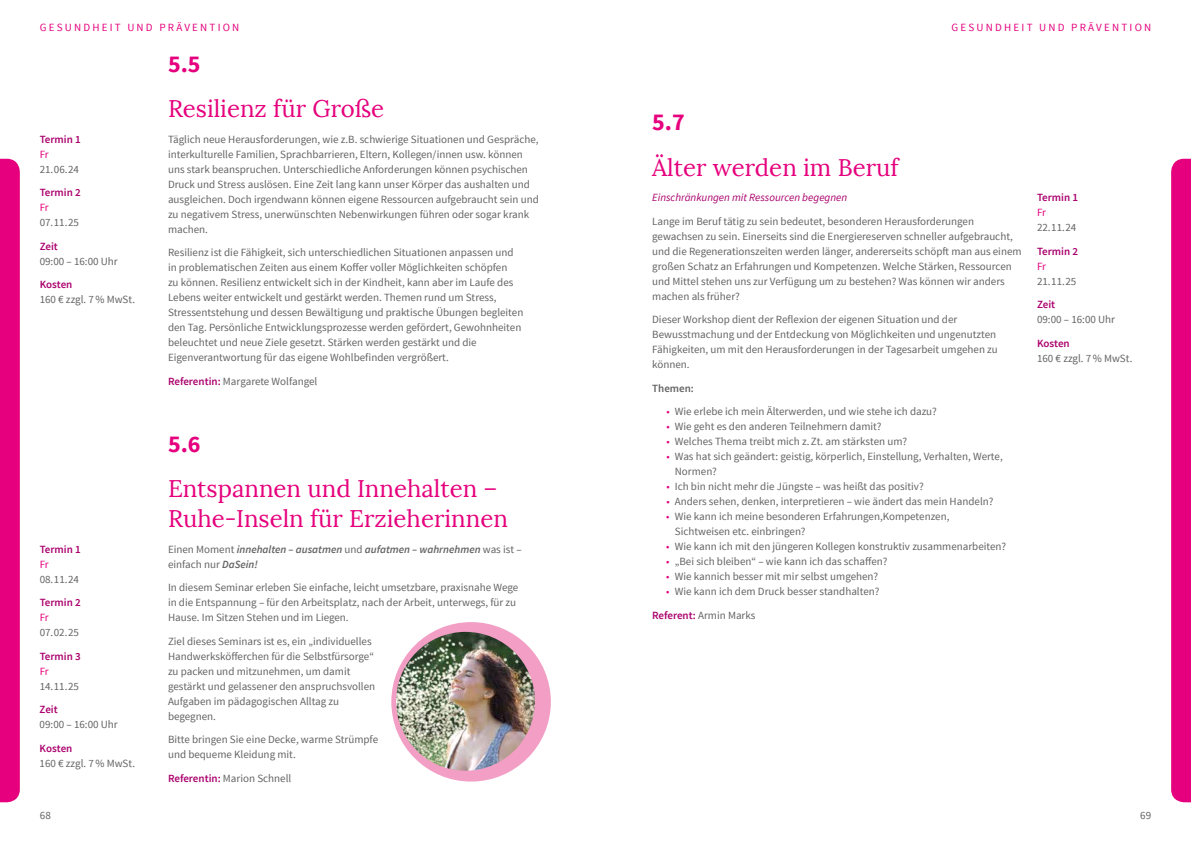
<style>
.page{position:relative;width:1191px;height:842px;background:#fff}
.page>*{position:absolute;margin:0;border:0;box-sizing:border-box;transform-origin:0 0}
.t1{font:24px/30px "Lora";color:#e6007d}
.t2{font:700 24px "Source Sans Pro";color:#e6007d}
.t3{font:11px/15px "Source Sans Pro";color:#646363}
.t4{font:600 11px "Source Sans Pro";color:#aa026d}
.t5{font:italic 600 11px/15px "Source Sans Pro";color:#646363}
.t6{font:11px "Source Sans Pro";letter-spacing:.2em;color:#e6007d}
.t7{font:italic 11px "Source Sans Pro";color:#aa026d}
.t8{font:600 11px "Source Sans Pro";color:#646363}
.s1{font-weight:600;color:#aa026d}
.s2{font-weight:400;font-style:normal}
.s3{color:#e6007d}
</style>
<div class="page">
<div style="left:0;top:159px;width:20px;height:643px;background:#e6007d"></div>
<div style="left:1171px;top:159px;width:20px;height:643px;background:#e6007d"></div>
<div style="left:391px;top:622px;width:160px;height:159px;background:#f39fc5;border-radius:50%"></div>
<img style="left:396px;top:632px;width:139px;height:139px;border-radius:69px">
<p class="t6" style="left:40px;top:21px;width:201px">GESUNDHEIT UND PRÄVENTION</p>
<p class="t6" style="left:951px;top:21px;width:201px">GESUNDHEIT UND PRÄVENTION</p>
<p class="t4" style="left:40px;top:132px;width:43px">Termin 1</p>
<p class="t6" style="left:40px;top:147px;width:11px">Fr</p>
<p class="t3" style="left:40px;top:162px;width:41px">21.06.24</p>
<p class="t4" style="left:40px;top:186px;width:43px">Termin 2</p>
<p class="t6" style="left:40px;top:201px;width:11px">Fr</p>
<p class="t3" style="left:40px;top:215px;width:41px">07.11.25</p>
<p class="t4" style="left:40px;top:239px;width:20px">Zeit</p>
<p class="t3" style="left:40px;top:254px;width:80px">09:00 – 16:00 Uhr</p>
<p class="t4" style="left:40px;top:278px;width:34px">Kosten</p>
<p class="t3" style="left:40px;top:292px;width:97px">160 € zzgl. 7% MwSt.</p>
<p class="t4" style="left:40px;top:542px;width:43px">Termin 1</p>
<p class="t6" style="left:40px;top:557px;width:11px">Fr</p>
<p class="t3" style="left:40px;top:572px;width:41px">08.11.24</p>
<p class="t4" style="left:40px;top:595px;width:43px">Termin 2</p>
<p class="t6" style="left:40px;top:611px;width:11px">Fr</p>
<p class="t3" style="left:40px;top:625px;width:41px">07.02.25</p>
<p class="t4" style="left:40px;top:649px;width:43px">Termin 3</p>
<p class="t6" style="left:40px;top:664px;width:11px">Fr</p>
<p class="t3" style="left:40px;top:679px;width:41px">14.11.25</p>
<p class="t4" style="left:40px;top:702px;width:20px">Zeit</p>
<p class="t3" style="left:40px;top:717px;width:80px">09:00 – 16:00 Uhr</p>
<p class="t4" style="left:40px;top:741px;width:34px">Kosten</p>
<p class="t3" style="left:40px;top:756px;width:97px">160 € zzgl. 7% MwSt.</p>
<h1 class="t2" style="left:168px;top:49px;width:34px">5.5</h1>
<h1 class="t1" style="left:168px;top:94px;width:218px">Resilienz für Große</h1>
<p class="t3" style="left:168px;top:132px;width:372px">Täglich neue Herausforderungen, wie z.B. schwierige Situationen und Gespräche, interkulturelle Familien, Sprachbarrieren, Eltern, Kollegen/innen usw. können uns stark beanspruchen. Unterschiedliche Anforderungen können psychischen Druck und Stress auslösen. Eine Zeit lang kann unser Körper das aushalten und ausgleichen. Doch irgendwann können eigene Ressourcen aufgebraucht sein und zu negativem Stress, unerwünschten Nebenwirkungen führen oder sogar krank machen.</p>
<p class="t3" style="left:168px;top:245px;width:357px">Resilienz ist die Fähigkeit, sich unterschiedlichen Situationen anpassen und in problematischen Zeiten aus einem Koffer voller Möglichkeiten schöpfen<br>zu können. Resilienz entwickelt sich in der Kindheit, kann aber im Laufe des Lebens weiter entwickelt und gestärkt werden. Themen rund um Stress, Stressentstehung und dessen Bewältigung und praktische Übungen begleiten den Tag. Persönliche Entwicklungsprozesse werden gefördert, Gewohnheiten beleuchtet und neue Ziele gesetzt. Stärken werden gestärkt und die Eigenverantwortung für das eigene Wohlbefinden vergrößert.</p>
<p class="t3" style="left:168px;top:374px;width:151px"><span class="s1">Referentin:</span> Margarete Wolfangel</p>
<h1 class="t2" style="left:168px;top:428px;width:34px">5.6</h1>
<h1 class="t1" style="left:168px;top:474px;width:341px">Entspannen und Innehalten –<br>Ruhe-Inseln für Erzieherinnen</h1>
<p class="t5" style="left:168px;top:541px;width:355px"><span class="s2">Einen Moment</span> innehalten – ausatmen <span class="s2">und</span> aufatmen – wahrnehmen <span class="s2">was ist – einfach nur</span> DaSein!</p>
<p class="t3" style="left:168px;top:580px;width:352px">In diesem Seminar erleben Sie einfache, leicht umsetzbare, praxisnahe Wege in die Entspannung – für den Arbeitsplatz, nach der Arbeit, unterwegs, für zu<br>Hause. Im Sitzen Stehen und im Liegen.</p>
<p class="t3" style="left:168px;top:634px;width:209px">Ziel dieses Seminars ist es, ein „individuelles Handwerksköfferchen für die Selbstfürsorge“ zu packen und mitzunehmen, um damit gestärkt und gelassener den anspruchsvollen Aufgaben im pädagogischen Alltag zu begegnen.</p>
<p class="t3" style="left:168px;top:732px;width:212px">Bitte bringen Sie eine Decke, warme Strümpfe und bequeme Kleidung mit.</p>
<p class="t3" style="left:168px;top:771px;width:125px"><span class="s1">Referentin:</span> Marion Schnell</p>
<h1 class="t2" style="left:652px;top:107px;width:34px">5.7</h1>
<h1 class="t1" style="left:652px;top:153px;width:248px">Älter werden im Beruf</h1>
<p class="t7" style="left:652px;top:191px;width:197px">Einschränkungen mit Ressourcen begegnen</p>
<p class="t3" style="left:652px;top:214px;width:371px">Lange im Beruf tätig zu sein bedeutet, besonderen Herausforderungen gewachsen zu sein. Einerseits sind die Energiereserven schneller aufgebraucht, und die Regenerationszeiten werden länger, andererseits schöpft man aus einem großen Schatz an Erfahrungen und Kompetenzen. Welche Stärken, Ressourcen und Mittel stehen uns zur Verfügung um zu bestehen? Was können wir anders machen als früher?</p>
<p class="t3" style="left:652px;top:312px;width:347px">Dieser Workshop dient der Reflexion der eigenen Situation und der Bewusstmachung und der Entdeckung von Möglichkeiten und ungenutzten Fähigkeiten, um mit den Herausforderungen in der Tagesarbeit umgehen zu können.</p>
<p class="t8" style="left:652px;top:381px;width:43px">Themen:</p>
<p class="t3" style="left:666px;top:404px;width:272px"><span class="s3">•</span> Wie erlebe ich mein Älterwerden, und wie stehe ich dazu?</p>
<p class="t3" style="left:666px;top:419px;width:216px"><span class="s3">•</span> Wie geht es den anderen Teilnehmern damit?</p>
<p class="t3" style="left:666px;top:434px;width:242px"><span class="s3">•</span> Welches Thema treibt mich z.Zt. am stärksten um?</p>
<p class="t3" style="left:675px;top:449px;width:329px;text-indent:-9px"><span class="s3">•</span> Was hat sich geändert: geistig, körperlich, Einstellung, Verhalten, Werte,<br>Normen?</p>
<p class="t3" style="left:666px;top:479px;width:259px"><span class="s3">•</span> Ich bin nicht mehr die Jüngste – was heißt das positiv?</p>
<p class="t3" style="left:666px;top:494px;width:328px"><span class="s3">•</span> Anders sehen, denken, interpretieren – wie ändert das mein Handeln?</p>
<p class="t3" style="left:675px;top:509px;width:276px;text-indent:-9px"><span class="s3">•</span> Wie kann ich meine besonderen Erfahrungen,Kompetenzen,<br>Sichtweisen etc. einbringen?</p>
<p class="t3" style="left:666px;top:539px;width:341px"><span class="s3">•</span> Wie kann ich mit den jüngeren Kollegen konstruktiv zusammenarbeiten?</p>
<p class="t3" style="left:666px;top:554px;width:223px"><span class="s3">•</span> „Bei sich bleiben“ – wie kann ich das schaffen?</p>
<p class="t3" style="left:666px;top:569px;width:213px"><span class="s3">•</span> Wie kannich besser mit mir selbst umgehen?</p>
<p class="t3" style="left:652px;top:580px;width:229px;line-height:23.5px;text-indent:14px"><span class="s3">•</span> Wie kann ich dem Druck besser standhalten?<br><span class="s1">Referent:</span> Armin Marks</p>
<p class="t4" style="left:1037px;top:191px;width:43px">Termin 1</p>
<p class="t6" style="left:1037px;top:206px;width:11px">Fr</p>
<p class="t3" style="left:1037px;top:220px;width:41px">22.11.24</p>
<p class="t4" style="left:1037px;top:244px;width:43px">Termin 2</p>
<p class="t6" style="left:1037px;top:259px;width:11px">Fr</p>
<p class="t3" style="left:1037px;top:274px;width:41px">21.11.25</p>
<p class="t4" style="left:1037px;top:298px;width:20px">Zeit</p>
<p class="t3" style="left:1037px;top:312px;width:80px">09:00 – 16:00 Uhr</p>
<p class="t4" style="left:1037px;top:336px;width:34px">Kosten</p>
<p class="t3" style="left:1037px;top:351px;width:97px">160 € zzgl. 7% MwSt.</p>
<p class="t3" style="left:40px;top:808px;width:13px">68</p>
<p class="t3" style="left:1140px;top:808px;width:13px">69</p>
</div>
